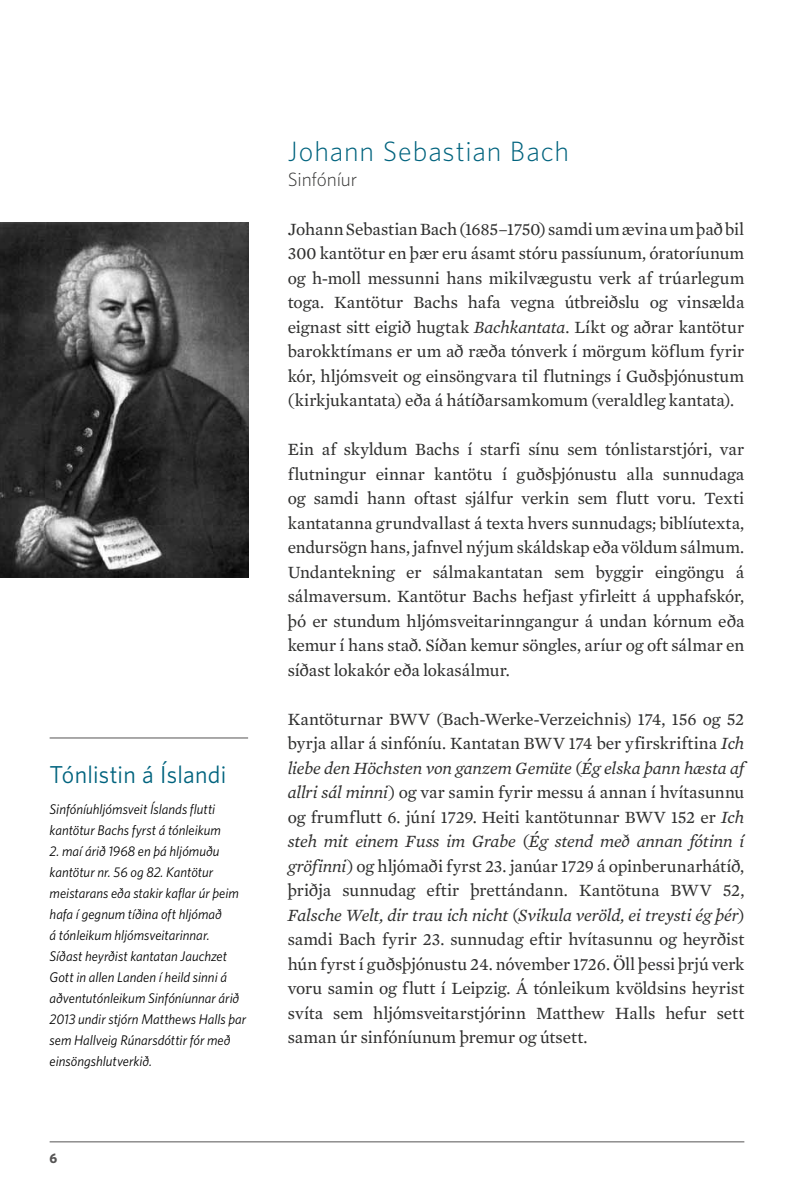
<style>
.page{position:relative;width:794px;height:1191px;background:#fff}
.page>*{position:absolute;margin:0;border:0;box-sizing:border-box;transform-origin:0 0}
.t1{font:300 28px "Whitney";letter-spacing:.03em;color:#00637e}
.t2{font:24.5px "Whitney";letter-spacing:.01em;color:#00637e}
.t3{font:300 19.25px "Whitney";letter-spacing:-.01em;color:#363635}
.t4{font:17.5px/24.5px "Mercury Text G2";letter-spacing:-.005em;color:#30302f;text-align:justify}
.t5{font:italic 14px/21px "Whitney";color:#000}
.t6{font:700 14px "Whitney";color:#555454}
.s1{font-style:italic}
</style>
<div class="page">
<hr style="left:50px;top:1141px;width:694px;height:1px;background:#555454">
<hr style="left:50px;top:737px;width:198px;height:1px;background:#555454">
<img style="left:0;top:223px;width:248px;height:355px">
<h2 class="t2" style="left:50px;top:760px;width:178px">Tónlistin á Íslandi</h2>
<p class="t5" style="left:50px;top:798px;width:173px">Sinfóníuhljómsveit Íslands flutti kantötur Bachs fyrst á tónleikum</p>
<p class="t5" style="left:50px;top:840px;width:198px">2. maí árið 1968 en þá hljómuðu kantötur nr. 56 og 82. Kantötur meistarans eða stakir kaflar úr þeim hafa í gegnum tíðina oft hljómað<br>á tónleikum hljómsveitarinnar.<br>Síðast heyrðist kantatan Jauchzet<br>Gott in allen Landen í heild sinni á aðventutónleikum Sinfóníunnar árið<br>2013 undir stjórn Matthews Halls þar sem Hallveig Rúnarsdóttir fór með einsöngshlutverkið.</p>
<p class="t6" style="left:50px;top:1150px;width:9px">6</p>
<h1 class="t1" style="left:288px;top:135px;width:283px">Johann Sebastian Bach</h1>
<p class="t3" style="left:288px;top:168px;width:71px">Sinfóníur</p>
<p class="t4" style="left:288px;top:217px;width:458px">Johann Sebastian Bach (1685–1750) samdi um ævina um það bil 300 kantötur en þær eru ásamt stóru passíunum, óratoríunum og h-moll messunni hans mikilvægustu verk af trúarlegum toga. Kantötur Bachs hafa vegna útbreiðslu og vinsælda eignast sitt eigið hugtak <span class="s1">Bachkantata</span>. Líkt og aðrar kantötur barokktímans er um að ræða tónverk í mörgum köflum fyrir kór, hljómsveit og einsöngvara til flutnings í Guðsþjónustum (kirkjukantata) eða á hátíðarsamkomum (veraldleg kantata).</p>
<p class="t4" style="left:288px;top:437px;width:458px">Ein af skyldum Bachs í starfi sínu sem tónlistarstjóri, var flutningur einnar kantötu í guðsþjónustu alla sunnudaga og samdi hann oftast sjálfur verkin sem flutt voru. Texti kantatanna grundvallast á texta hvers sunnudags; biblíutexta, endursögn hans, jafnvel nýjum skáldskap eða völdum sálmum.<br>Undantekning er sálmakantatan sem byggir eingöngu á sálmaversum. Kantötur Bachs hefjast yfirleitt á upphafskór, þó er stundum hljómsveitarinngangur á undan kórnum eða kemur í hans stað. Síðan kemur söngles, aríur og oft sálmar en síðast lokakór eða lokasálmur.</p>
<p class="t4" style="left:288px;top:707px;width:458px">Kantöturnar BWV (Bach-Werke-Verzeichnis) 174, 156 og 52 byrja allar á sinfóníu. Kantatan BWV 174 ber yfirskriftina <span class="s1">Ich liebe den Höchsten von ganzem Gemüte</span> (<span class="s1">Ég elska þann hæsta af allri sál minni</span>) og var samin fyrir messu á annan í hvítasunnu og frumflutt 6. júní 1729. Heiti kantötunnar BWV 152 er <span class="s1">Ich steh mit einem Fuss im Grabe</span> (<span class="s1">Ég stend með annan fótinn í gröfinni</span>) og hljómaði fyrst 23. janúar 1729 á opinberunarhátíð, þriðja sunnudag eftir þrettándann. Kantötuna BWV 52, <span class="s1">Falsche Welt, dir trau ich nicht</span> (<span class="s1">Svikula veröld, ei treysti ég þér</span>) samdi Bach fyrir 23. sunnudag eftir hvítasunnu og heyrðist hún fyrst í guðsþjónustu 24. nóvember 1726. Öll þessi þrjú verk voru samin og flutt í Leipzig. Á tónleikum kvöldsins heyrist svíta sem hljómsveitarstjórinn Matthew Halls hefur sett saman úr sinfóníunum þremur og útsett.</p>
</div>
